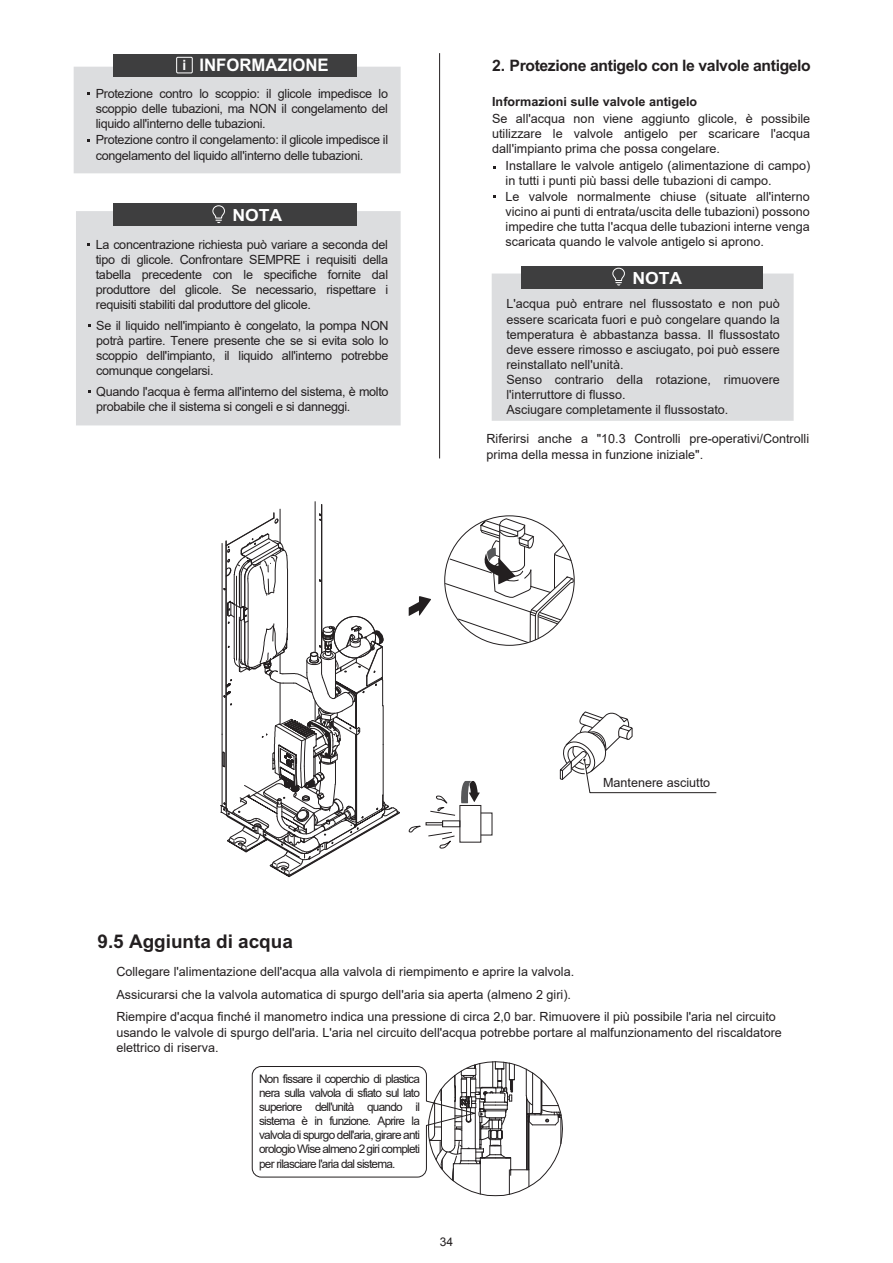
<style>
.page{position:relative;width:893px;height:1263px;background:#fff}
.page>*{position:absolute;margin:0;border:0;box-sizing:border-box;transform-origin:0 0}
.t1{font:700 18.9px "Arial";color:#231f20}
.t2{font:700 17.25px "Arial";color:#fff}
.t3{font:700 16.8px "Arial";color:#fff;scale:1.05 1}
.t4{font:700 15.75px "Arial";letter-spacing:-.025em;color:#231f20}
.t5{font:12.6px/15.1px "Arial";color:#231f20}
.t6{font:12.6px/15.1px "Arial";letter-spacing:-.025em;color:#231f20}
.t7{font:700 12.6px "Arial";color:#231f20}
.t8{font:12px "Arial";color:#231f20}
.t9{font:11.85px/14.1px "Arial";letter-spacing:-.065em;color:#231f20;text-align:justify}
.s1{font-size:14.1px}
</style>
<div class="page">
<div style="left:113px;top:54px;width:244px;height:22px;background:#3e3e3f"></div>
<div style="left:176px;top:57px;width:17px;height:16px;border:1px solid #fff"></div>
<div style="left:76px;top:211px;width:325px;height:214px;background:#dcdddf"></div>
<div style="left:113px;top:203px;width:244px;height:23px;background:#3e3e3f"></div>
<svg style="left:212px;top:205px;width:13px;height:18px"></svg>
<div style="left:521px;top:266px;width:242px;height:22px;background:#3e3e3f"></div>
<svg style="left:492px;top:267px;width:302px;height:154px;background:#cacbcd"></svg>
<div style="left:426px;top:822px;width:17px;height:3px;border:1px solid #231f20"></div>
<svg style="left:408px;top:826px;width:13px;height:6px"></svg>
<svg style="left:559px;top:711px;width:158px;height:83px"></svg>
<svg style="left:428px;top:781px;width:64px;height:68px"></svg>
<svg style="left:409px;top:596px;width:22px;height:20px"></svg>
<svg style="left:445px;top:515px;width:130px;height:128px"></svg>
<svg style="left:220px;top:504px;width:180px;height:373px"></svg>
<svg style="left:252px;top:1061px;width:311px;height:135px"></svg>
<hr style="left:439px;top:53px;width:1px;height:405px;background:#231f20">
<svg style="left:74px;top:67px;width:327px;height:106px;background:#d0d1d3"></svg>
<h2 class="t2" style="left:183px;top:55px;width:148px"><span class="s1">i</span> INFORMAZIONE</h2>
<p class="t5" style="left:96px;top:86px;width:294px;text-align:justify">Protezione contro lo scoppio: il glicole impedisce lo scoppio delle tubazioni, ma NON il congelamento del liquido all'interno delle tubazioni.</p>
<p class="t6" style="left:96px;top:132px;width:294px">Protezione contro il congelamento: il glicole impedisce il congelamento del liquido all'interno delle tubazioni.</p>
<h3 class="t3" style="left:232px;top:205px;width:49px">NOTA</h3>
<p class="t5" style="left:96px;top:237px;width:294px;text-align:justify">La concentrazione richiesta può variare a seconda del tipo di glicole. Confrontare SEMPRE i requisiti della tabella precedente con le specifiche fornite dal produttore del glicole. Se necessario, rispettare i requisiti stabiliti dal produttore del glicole.</p>
<p class="t5" style="left:96px;top:318px;width:294px;text-align:justify">Se il liquido nell'impianto è congelato, la pompa NON potrà partire. Tenere presente che se si evita solo lo scoppio dell'impianto, il liquido all'interno potrebbe comunque congelarsi.</p>
<p class="t6" style="left:96px;top:384px;width:294px">Quando l'acqua è ferma all'interno del sistema, è molto probabile che il sistema si congeli e si danneggi.</p>
<p class="t4" style="left:492px;top:56px;width:320px">2. Protezione antigelo con le valvole antigelo</p>
<p class="t7" style="left:492px;top:94px;width:207px">Informazioni sulle valvole antigelo</p>
<p class="t5" style="left:492px;top:111px;width:320px;text-align:justify">Se all'acqua non viene aggiunto glicole, è possibile utilizzare le valvole antigelo per scaricare l'acqua dall'impianto prima che possa congelare.</p>
<p class="t5" style="left:505px;top:158px;width:306px">Installare le valvole antigelo (alimentazione di campo) in tutti i punti più bassi delle tubazioni di campo.<br>Le valvole normalmente chiuse (situate all'interno vicino ai punti di entrata/uscita delle tubazioni) possono impedire che tutta l'acqua delle tubazioni interne venga scaricata quando le valvole antigelo si aprono.</p>
<h3 class="t3" style="left:632px;top:268px;width:49px">NOTA</h3>
<p class="t5" style="left:506px;top:296px;width:275px">L'acqua può entrare nel flussostato e non può essere scaricata fuori e può congelare quando la temperatura è abbastanza bassa. Il flussostato deve essere rimosso e asciugato, poi può essere reinstallato nell'unità.<br>Senso contrario della rotazione, rimuovere l'interruttore di flusso.<br>Asciugare completamente il flussostato.</p>
<p class="t5" style="left:486px;top:431px;width:324px">Riferirsi anche a "10.3 Controlli pre-operativi/Controlli prima della messa in funzione iniziale".</p>
<h1 class="t1" style="left:98px;top:930px;width:197px">9.5 Aggiunta di acqua</h1>
<p class="t5" style="left:603px;top:775px;width:109px">Mantenere asciutto</p>
<p class="t5" style="left:116px;top:959px;width:661px;line-height:23px">Collegare l'alimentazione dell'acqua alla valvola di riempimento e aprire la valvola.<br>Assicurarsi che la valvola automatica di spurgo dell'aria sia aperta (almeno 2 giri).<br>Riempire d'acqua finché il manometro indica una pressione di circa 2,0 bar. Rimuovere il più possibile l'aria nel circuito</p>
<p class="t5" style="left:116px;top:1024px;width:667px">usando le valvole di spurgo dell'aria. L'aria nel circuito dell'acqua potrebbe portare al malfunzionamento del riscaldatore elettrico di riserva.</p>
<p class="t9" style="left:259px;top:1071px;width:162px">Non fissare il coperchio di plastica nera sulla valvola di sfiato sul lato superiore dell'unità quando il sistema è in funzione. Aprire la valvola di spurgo dell'aria, girare anti orologio Wise almeno 2 giri completi per rilasciare l'aria dal sistema.</p>
<p class="t8" style="left:440px;top:1234px;width:15px">34</p>
</div>
